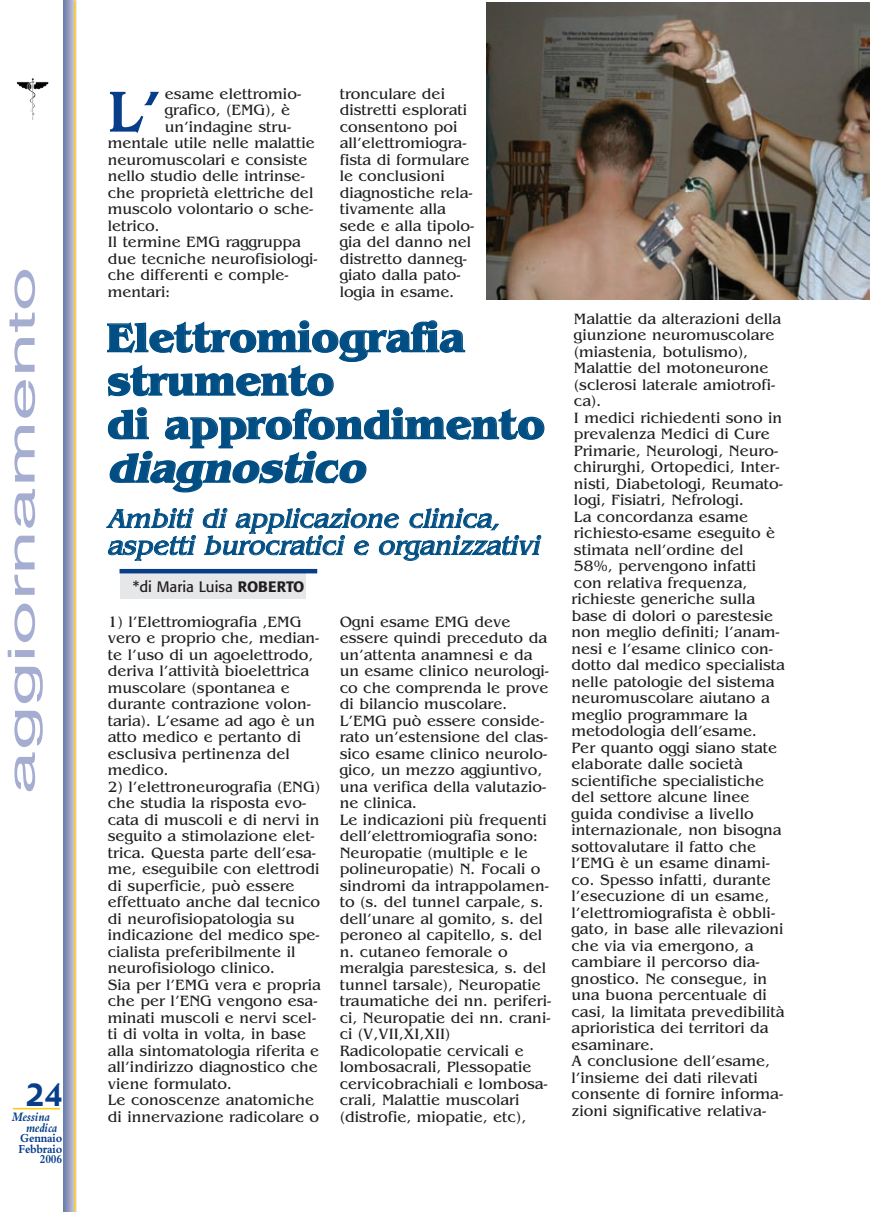
<style>
.page{position:relative;width:872px;height:1212px;background:#fff}
.page>*{position:absolute;margin:0;border:0;box-sizing:border-box;transform-origin:0 0}
.t1{font:57.9px "Benguiat";color:#083e89}
.t2{font:700 42px/43.5px "Benguiat";letter-spacing:-.005em;color:#004e83}
.t3{font:italic 700 42px "Benguiat";color:#004e83}
.t4{font:37.5px "Helvetica";color:#a5add1;scale:2.11 1}
.t5{font:30px "Gadget";color:#083e89}
.t6{font:italic 27px/27px "Benguiat";color:#004e83}
.t7{font:15.6px/16.5px "Benguiat";color:#231f20}
.t8{font:15px "Formata";color:#231f20}
.t9{font:italic 700 13.5px/10.5px "Bembo";letter-spacing:-.015em;color:#083e89;scale:.9 1}
.t10{font:700 12.75px/10.5px "Bembo";letter-spacing:-.015em;color:#083e89;text-align:right;scale:.9 1}
.s1{font-weight:500}
</style>
<div class="page">
<hr style="left:64px;top:0;width:1px;height:1212px;background:#435b98">
<hr style="left:65px;top:0;width:1px;height:1212px;background:#50639d">
<hr style="left:66px;top:0;width:1px;height:1212px;background:#5c6ba3">
<hr style="left:67px;top:0;width:1px;height:1212px;background:#6974a9">
<hr style="left:68px;top:0;width:1px;height:1212px;background:#757eaf">
<hr style="left:69px;top:0;width:1px;height:1212px;background:#8188b6">
<hr style="left:70px;top:0;width:1px;height:1212px;background:#8e93bd">
<hr style="left:71px;top:0;width:1px;height:1212px;background:#9a9fc4">
<hr style="left:72px;top:0;width:1px;height:1212px;background:#a7aacc">
<hr style="left:73px;top:0;width:1px;height:1212px;background:#b5b9d5">
<hr style="left:74px;top:0;width:1px;height:1212px;background:#c5c7dd">
<hr style="left:75px;top:0;width:1px;height:1212px;background:#d5d6e7">
<hr style="left:76px;top:0;width:1px;height:1212px;background:#e3e5ef">
<hr style="left:74px;top:1px;width:1px;height:1211px;background:#feca0a">
<img style="left:30px;top:78px;width:4px;height:38px">
<hr style="left:13px;top:1108px;width:47px;height:1px;background:#feca0a">
<div style="left:120px;top:572px;width:186px;height:27px;background:#e6e7e9"></div>
<img style="left:486px;top:2px;width:383px;height:297px">
<hr style="left:119px;top:569px;width:198px;height:4px;background:#083e89">
<h3 class="t4" style="left:8px;top:794px;width:251px;rotate:-90deg">aggiornamento</h3>
<h3 class="t5" style="left:26px;top:1078px;width:38px">24</h3>
<p class="t9" style="left:26px;top:1113px;width:36px;text-indent:-14px">Messina medica</p>
<p class="t10" style="left:19px;top:1134px;width:50px">Gennaio<br>Febbraio<br>2006</p>
<h1 class="t1" style="left:109px;top:80px;width:53px">L»</h1>
<p class="t7" style="left:165px;top:85px;width:138px">esame elettromio-</p>
<p class="t7" style="left:165px;top:102px;width:127px">grafico, (EMG), è</p>
<p class="t7" style="left:165px;top:118px;width:128px">un»indagine stru-</p>
<p class="t7" style="left:108px;top:135px;width:209px">mentale utile nelle malattie</p>
<p class="t7" style="left:108px;top:151px;width:201px">neuromuscolari e consiste</p>
<p class="t7" style="left:108px;top:168px;width:198px">nello studio delle intrinse-</p>
<p class="t7" style="left:108px;top:184px;width:207px">che proprietà elettriche del</p>
<p class="t7" style="left:108px;top:201px;width:207px">muscolo volontario o sche-</p>
<p class="t7" style="left:108px;top:217px;width:54px">letrico.</p>
<p class="t7" style="left:108px;top:234px;width:194px">Il termine EMG raggruppa</p>
<p class="t7" style="left:108px;top:250px;width:211px">due tecniche neurofisiologi-</p>
<p class="t7" style="left:108px;top:267px;width:182px">che differenti e comple-</p>
<p class="t7" style="left:108px;top:283px;width:64px">mentari:</p>
<p class="t7" style="left:340px;top:85px;width:136px">tronculare dei distretti esplorati consentono poi all»elettromiogra&shy;fista di formulare le conclusioni diagnostiche rela&shy;tivamente alla sede e alla tipolo&shy;gia del danno nel distretto danneg&shy;giato dalla pato&shy;logia in esame.</p>
<h2 class="t2" style="left:107px;top:316px;width:439px">Elettromiografia strumento<br>di approfondimento</h2>
<h2 class="t3" style="left:107px;top:443px;width:269px">diagnostico</h2>
<h3 class="t6" style="left:107px;top:505px;width:440px">Ambiti di applicazione clinica, aspetti burocratici e organizzativi</h3>
<p class="t8" style="left:133px;top:580px;width:173px">*di Maria Luisa <span class="s1">ROBERTO</span></p>
<p class="t7" style="left:108px;top:613px;width:213px">1) l»Elettromiografia ,EMG vero e proprio che, median&shy;te l»uso di un agoelettrodo, deriva l»attività bioelettrica muscolare (spontanea e durante contrazione volon&shy;taria). L»esame ad ago è un atto medico e pertanto di esclusiva pertinenza del medico.</p>
<p class="t7" style="left:108px;top:778px;width:215px">2) l»elettroneurografia (ENG) che studia la risposta evo&shy;cata di muscoli e di nervi in seguito a stimolazione elet&shy;trica. Questa parte dell»esa&shy;me, eseguibile con elettrodi di superficie, può essere effettuato anche dal tecnico di neurofisiopatologia su indicazione del medico spe&shy;cialista preferibilmente il neurofisiologo clinico.<br>Sia per l»EMG vera e propria che per l»ENG vengono esa&shy;minati muscoli e nervi scel&shy;ti di volta in volta, in base alla sintomatologia riferita e all»indirizzo diagnostico che viene formulato.<br>Le conoscenze anatomiche di innervazione radicolare o</p>
<p class="t7" style="left:340px;top:613px;width:213px">Ogni esame EMG deve essere quindi preceduto da un»attenta anamnesi e da un esame clinico neurologi&shy;co che comprenda le prove di bilancio muscolare.<br>L»EMG può essere conside&shy;rato un»estensione del clas&shy;sico esame clinico neurolo&shy;gico, un mezzo aggiuntivo, una verifica della valutazio&shy;ne clinica.<br>Le indicazioni più frequenti dell»elettromiografia sono:<br>Neuropatie (multiple e le polineuropatie) N. Focali o sindromi da intrappolamen&shy;to (s. del tunnel carpale, s. dell»unare al gomito, s. del peroneo al capitello, s. del n. cutaneo femorale o meralgia parestesica, s. del tunnel tarsale), Neuropatie traumatiche dei nn. periferi&shy;ci, Neuropatie dei nn. crani&shy;ci (V,VII,XI,XII)<br>Radicolopatie cervicali e lombosacrali, Plessopatie cervicobrachiali e lombosa&shy;crali, Malattie muscolari (distrofie, miopatie, etc),</p>
<p class="t7" style="left:571px;top:310px;width:215px">Malattie da alterazioni della giunzione neuromuscolare (miastenia, botulismo),<br>Malattie del motoneurone (sclerosi laterale amiotrofi&shy;ca).<br>I medici richiedenti sono in prevalenza Medici di Cure<br>Primarie, Neurologi, Neuro&shy;chirurghi, Ortopedici, Inter&shy;nisti, Diabetologi, Reumato&shy;logi, Fisiatri, Nefrologi.<br>La concordanza esame richiesto-esame eseguito è stimata nell»ordine del<br>58%, pervengono infatti con relativa frequenza, richieste generiche sulla base di dolori o parestesie non meglio definiti; l»anam&shy;nesi e l»esame clinico con&shy;dotto dal medico specialista nelle patologie del sistema neuromuscolare aiutano a meglio programmare la metodologia dell»esame.<br>Per quanto oggi siano state elaborate dalle società scientifiche specialistiche del settore alcune linee guida condivise a livello internazionale, non bisogna sottovalutare il fatto che l»EMG è un esame dinami&shy;co. Spesso infatti, durante l»esecuzione di un esame, l»elettromiografista è obbli&shy;gato, in base alle rilevazioni che via via emergono, a cambiare il percorso dia&shy;gnostico. Ne consegue, in una buona percentuale di casi, la limitata prevedibilità aprioristica dei territori da esaminare.<br>A conclusione dell»esame, l»insieme dei dati rilevati consente di fornire informa&shy;zioni significative relativa-</p>
</div>
